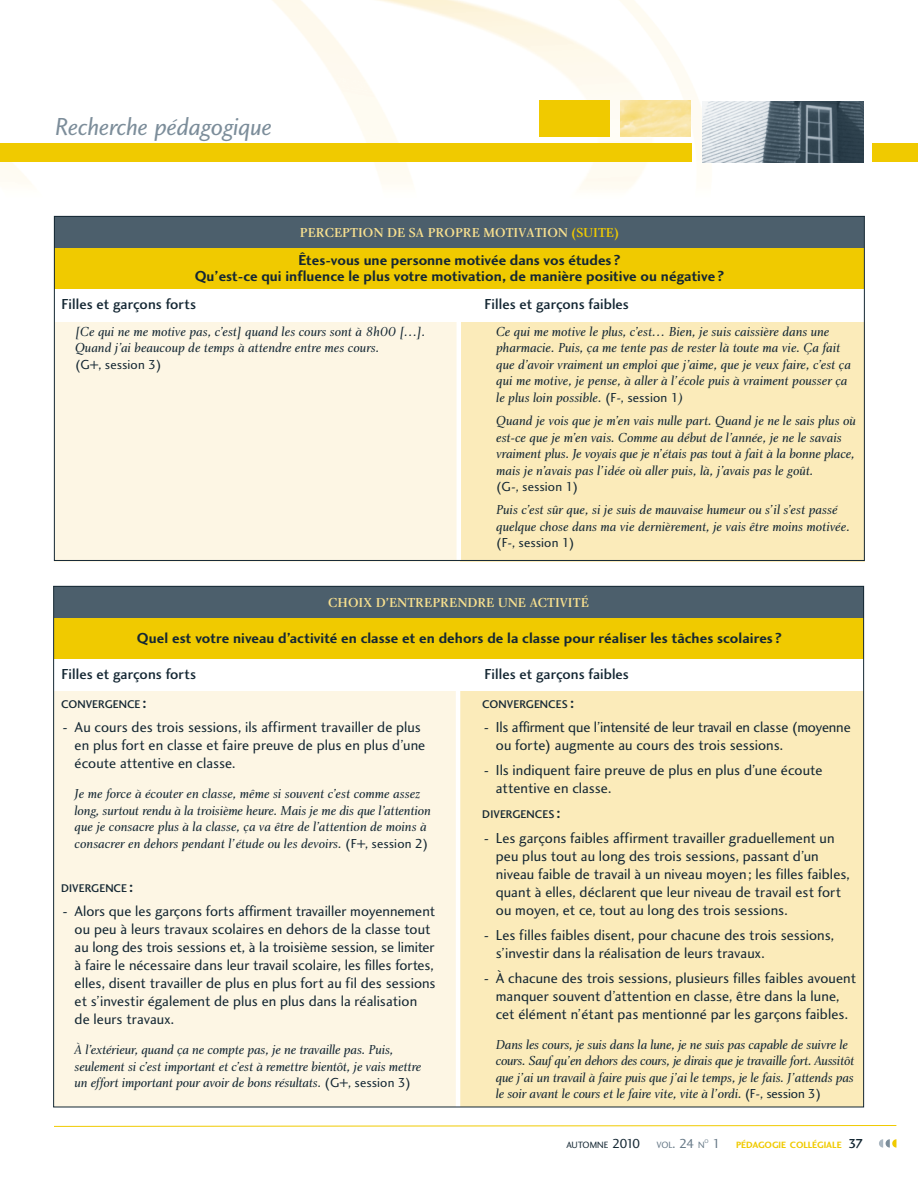
<style>
.page{position:relative;width:918px;height:1188px;background:#fff}
.page>*{position:absolute;margin:0;border:0;box-sizing:border-box;transform-origin:0 0}
.t1{font:25.5px "Charlotte Sans Book Italic Plain";letter-spacing:-.01em;color:#7c8d9a}
.t2{font:15px/18px "Charlotte Sans Book Plain";color:#142733}
.t3{font:15px/16.5px "Charlotte Sans Bold Plain";letter-spacing:.005em;color:#142733;text-align:center}
.t4{font:15px "Charlotte Sans Medium Plain";color:#142733}
.t5{font:13.5px/16.5px "Charlotte Book Italic Plain";letter-spacing:-.005em;color:#142733}
.t6{font:13.5px "Charlotte Medium Plain";color:#f8e08f}
.t7{font:13.5px "Charlotte Sans Book Plain";letter-spacing:.005em;color:#142733}
.t8{font:11.55px "Charlotte Sans Medium Plain";letter-spacing:.01em;color:#142733}
.t9{font:9.45px "Charlotte Sans Bold Plain";color:#f0ca00}
.t10{font:9.45px "Charlotte Sans Book Plain";color:#142733}
.t11{font:5.55px "Charlotte Sans Book Plain";color:#687a88}
.s1{color:#f0ca00}
.s2{font-family:"Charlotte Sans Book Plain"}
.s3{font-size:16.5px}
.s4{font-size:13.5px}
.s5{color:#687a88}
.s6{font-size:13.5px;color:#687a88}
.s7{font-family:"Charlotte Sans Book Plain";font-size:13.5px;color:#687a88}
.s8{font-family:"Charlotte Sans Medium Plain";font-size:13.5px;color:#142733}
</style>
<div class="page">
<img style="left:0;top:0;width:918px;height:190px">
<img style="left:702px;top:101px;width:162px;height:62px">
<img style="left:620px;top:101px;width:71px;height:36px">
<div style="left:443px;top:322px;width:421px;height:239px;background:#fbebba"></div>
<div style="left:54px;top:322px;width:406px;height:239px;background:#fdf6e4"></div>
<div style="left:54px;top:233px;width:810px;height:55px;background:#f0ca00"></div>
<div style="left:54px;top:216px;width:810px;height:32px;background:#4c5f6c"></div>
<hr style="left:457px;top:297px;width:4px;height:263px;background:#fff">
<div style="left:54px;top:603px;width:810px;height:55px;background:#f0ca00"></div>
<div style="left:442px;top:692px;width:422px;height:415px;background:#fbebba"></div>
<div style="left:54px;top:692px;width:406px;height:415px;background:#fdf6e4"></div>
<div style="left:54px;top:586px;width:810px;height:32px;background:#4c5f6c"></div>
<hr style="left:456px;top:663px;width:4px;height:444px;background:#fff">
<svg style="left:879px;top:1139px;width:17px;height:9px"></svg>
<svg style="left:54px;top:1125px;width:843px;height:2px;background:#f7e37f"></svg>
<div style="left:540px;top:101px;width:70px;height:36px;background:#f0ca00"></div>
<div style="left:872px;top:144px;width:46px;height:18px;background:#f0ca00"></div>
<div style="left:0;top:144px;width:691px;height:18px;background:#f0ca00"></div>
<h1 class="t1" style="left:55px;top:116px;width:218px">Recherche pédagogique</h1>
<p class="t6" style="left:300px;top:227px;width:321px">PERCEPTION DE SA PROPRE MOTIVATION <span class="s1">(SUITE)</span></p>
<p class="t3" style="left:195px;top:253px;width:531px">Êtes-vous une personne motivée dans vos études ?<br>Qu’est-ce qui influence le plus votre motivation, de manière positive ou négative ?</p>
<p class="t4" style="left:62px;top:298px;width:136px">Filles et garçons forts</p>
<p class="t4" style="left:484px;top:298px;width:146px">Filles et garçons faibles</p>
<p class="t5" style="left:75px;top:324px;width:352px">[Ce qui ne me motive pas, c’est] quand les cours sont à 8h00 […].<br>Quand j’ai beaucoup de temps à attendre entre mes cours.</p>
<p class="t7" style="left:75px;top:359px;width:88px">(G+, session 3)</p>
<p class="t5" style="left:496px;top:324px;width:356px">Ce qui me motive le plus, c’est… Bien, je suis caissière dans une pharmacie. Puis, ça me tente pas de rester là toute ma vie. Ça fait que d’avoir vraiment un emploi que j’aime, que je veux faire, c’est ça qui me motive, je pense, à aller à l’école puis à vraiment pousser ça le plus loin possible. <span class="s2">(F-, session 1</span>)</p>
<p class="t5" style="left:496px;top:414px;width:361px">Quand je vois que je m’en vais nulle part. Quand je ne le sais plus où est-ce que je m’en vais. Comme au début de l’année, je ne le savais vraiment plus. Je voyais que je n’étais pas tout à fait à la bonne place, mais je n’avais pas l’idée où aller puis, là, j’avais pas le goût.</p>
<p class="t7" style="left:496px;top:481px;width:83px">(G-, session 1)</p>
<p class="t5" style="left:496px;top:503px;width:355px">Puis c’est sûr que, si je suis de mauvaise humeur ou s’il s’est passé quelque chose dans ma vie dernièrement, je vais être moins motivée.</p>
<p class="t7" style="left:496px;top:537px;width:80px">(F-, session 1)</p>
<p class="t6" style="left:328px;top:597px;width:262px">CHOIX D’ENTREPRENDRE UNE ACTIVITÉ</p>
<p class="t3" style="left:137px;top:631px;width:646px">Quel est votre niveau d’activité en classe et en dehors de la classe pour réaliser les tâches scolaires ?</p>
<p class="t4" style="left:62px;top:668px;width:136px">Filles et garçons forts</p>
<p class="t4" style="left:484px;top:668px;width:146px">Filles et garçons faibles</p>
<p class="t8" style="left:61px;top:699px;width:87px">CONVERGENCE <span class="s3">:</span></p>
<p class="t2" style="left:75px;top:720px;width:352px;text-indent:-12px">- Au cours des trois sessions, ils affirment travailler de plus en plus fort en classe et faire preuve de plus en plus d’une écoute attentive en classe.</p>
<p class="t5" style="left:75px;top:787px;width:358px">Je me force à écouter en classe, même si souvent c’est comme assez long, surtout rendu à la troisième heure. Mais je me dis que l’attention que je consacre plus à la classe, ça va être de l’attention de moins à consacrer en dehors pendant l’étude ou les devoirs. <span class="s2">(F+, session 2)</span></p>
<p class="t8" style="left:61px;top:883px;width:74px">DIVERGENCE <span class="s3">:</span></p>
<p class="t2" style="left:75px;top:904px;width:362px;text-indent:-12px">- Alors que les garçons forts affirment travailler moyennement ou peu à leurs travaux scolaires en dehors de la classe tout au long des trois sessions et, à la troisième session, se limiter à faire le nécessaire dans leur travail scolaire, les filles fortes, elles, disent travailler de plus en plus fort au fil des sessions et s’investir également de plus en plus dans la réalisation de leurs travaux.</p>
<p class="t5" style="left:75px;top:1043px;width:348px">À l’extérieur, quand ça ne compte pas, je ne travaille pas. Puis, seulement si c’est important et c’est à remettre bientôt, je vais mettre un effort important pour avoir de bons résultats. <span class="s2">(G+, session 3)</span></p>
<p class="t8" style="left:482px;top:699px;width:93px">CONVERGENCES <span class="s3">:</span></p>
<p class="t2" style="left:496px;top:720px;width:356px;text-indent:-12px">- Ils affirment que l’intensité de leur travail en classe (moyenne ou forte) augmente au cours des trois sessions.</p>
<p class="t2" style="left:496px;top:763px;width:328px;text-indent:-12px">- Ils indiquent faire preuve de plus en plus d’une écoute attentive en classe.</p>
<p class="t8" style="left:482px;top:810px;width:80px">DIVERGENCES <span class="s3">:</span></p>
<p class="t2" style="left:496px;top:831px;width:356px;text-indent:-12px">- Les garçons faibles affirment travailler graduellement un peu plus tout au long des trois sessions, passant d’un niveau faible de travail à un niveau moyen ; les filles faibles, quant à elles, déclarent que leur niveau de travail est fort ou moyen, et ce, tout au long des trois sessions.</p>
<p class="t2" style="left:496px;top:927px;width:340px;text-indent:-12px">- Les filles faibles disent, pour chacune des trois sessions, s’investir dans la réalisation de leurs travaux.</p>
<p class="t2" style="left:484px;top:970px;width:374px;text-align:center">- À chacune des trois sessions, plusieurs filles faibles avouent manquer souvent d’attention en classe, être dans la lune,<br>cet élément n’étant pas mentionné par les garçons faibles.</p>
<p class="t5" style="left:496px;top:1037px;width:360px">Dans les cours, je suis dans la lune, je ne suis pas capable de suivre le cours. Sauf qu’en dehors des cours, je dirais que je travaille fort. Aussitôt que j’ai un travail à faire puis que j’ai le temps, je le fais. J’attends pas le soir avant le cours et le faire vite, vite à l’ordi. <span class="s2">(F-, session 3)</span></p>
<p class="t10" style="left:567px;top:1141px;width:139px">AUTOMNE <span class="s4">2010</span> <span class="s5">VOL</span><span class="s6">. 24</span> <span class="s5">N</span></p>
<p class="t11" style="left:705px;top:1139px;width:6px">O</p>
<p class="t9" style="left:712px;top:1141px;width:153px"><span class="s7">1</span> PÉDAGOGIE COLLÉGIALE <span class="s8">37</span></p>
</div>
